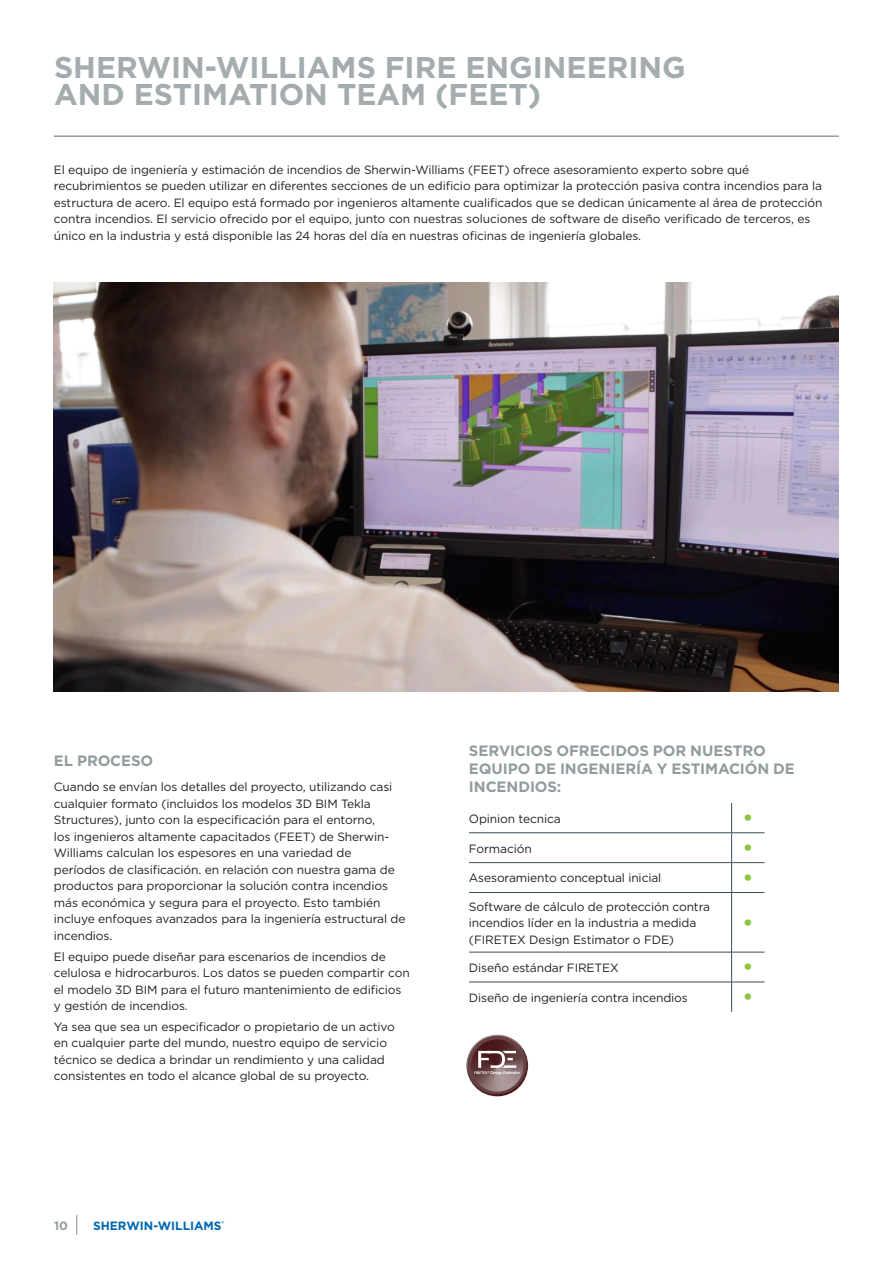
<style>
.page{position:relative;width:893px;height:1263px;background:#fff}
.page>*{position:absolute;margin:0;border:0;box-sizing:border-box;transform-origin:0 0}
.t1{font:700 30px "Gotham";color:#a5acaf}
.t2{font:300 18px "Helvetica Neue LT Std";color:#8bc63e}
.t3{font:700 15px/18px "Gotham";letter-spacing:-.005em;color:#929c9f}
.t4{font:12px/16.5px "Gotham";letter-spacing:-.01em;color:#231f20}
.t5{font:700 12px "Gotham";color:#0168b3}
.t6{font:700 12px "Gotham";color:#929c9f}
</style>
<div class="page">
<svg style="left:76px;top:1215px;width:1px;height:20px"></svg>
<div style="left:466px;top:1034px;width:62px;height:45px;background:#fff;opacity:.75"></div>
<div style="left:466px;top:1047px;width:62px;height:49px;background:#a62035;opacity:.75"></div>
<div style="left:470px;top:1053px;width:54px;height:39px;background:#fff;opacity:.75"></div>
<div style="left:470px;top:1039px;width:54px;height:44px;background:#a62035;opacity:.75"></div>
<svg style="left:474px;top:1051px;width:46px;height:24px"></svg>
<img style="left:54px;top:282px;width:785px;height:409px">
<hr style="left:469px;top:832px;width:263px;height:1px;background:#3d4f59">
<hr style="left:732px;top:832px;width:32px;height:1px;background:#3d4f59">
<hr style="left:469px;top:862px;width:263px;height:1px;background:#3d4f59">
<hr style="left:732px;top:862px;width:32px;height:1px;background:#3d4f59">
<hr style="left:469px;top:892px;width:263px;height:1px;background:#3d4f59">
<hr style="left:732px;top:892px;width:32px;height:1px;background:#3d4f59">
<hr style="left:469px;top:952px;width:263px;height:1px;background:#3d4f59">
<hr style="left:732px;top:952px;width:32px;height:1px;background:#3d4f59">
<hr style="left:469px;top:982px;width:263px;height:1px;background:#3d4f59">
<hr style="left:732px;top:982px;width:32px;height:1px;background:#3d4f59">
<svg style="left:731px;top:803px;width:1px;height:89px"></svg>
<hr style="left:731px;top:893px;width:1px;height:59px;background:#3d4f59">
<hr style="left:731px;top:952px;width:1px;height:30px;background:#3d4f59">
<hr style="left:731px;top:982px;width:1px;height:30px;background:#3d4f59">
<hr style="left:54px;top:135px;width:785px;height:2px;background:#929c9f">
<p class="t1" style="left:54px;top:47px;width:633px">SHERWIN-WILLIAMS FIRE ENGINEERING</p>
<p class="t1" style="left:54px;top:74px;width:489px">AND ESTIMATION TEAM (FEET)</p>
<p class="t4" style="left:54px;top:161px;width:770px">El equipo de ingeniería y estimación de incendios de Sherwin-Williams (FEET) ofrece asesoramiento experto sobre qué recubrimientos se pueden utilizar en diferentes secciones de un edificio para optimizar la protección pasiva contra incendios para la estructura de acero. El equipo está formado por ingenieros altamente cualificados que se dedican únicamente al área de protección contra incendios. El servicio ofrecido por el equipo, junto con nuestras soluciones de software de diseño verificado de terceros, es único en la industria y está disponible las 24 horas del día en nuestras oficinas de ingeniería globales.</p>
<p class="t3" style="left:54px;top:752px;width:101px">EL PROCESO</p>
<p class="t4" style="left:54px;top:778px;width:353px">Cuando se envían los detalles del proyecto, utilizando casi cualquier formato (incluidos los modelos 3D BIM Tekla Structures), junto con la especificación para el entorno,<br>los ingenieros altamente capacitados (FEET) de Sherwin-Williams calculan los espesores en una variedad de períodos de clasificación. en relación con nuestra gama de productos para proporcionar la solución contra incendios más económica y segura para el proyecto. Esto también incluye enfoques avanzados para la ingeniería estructural de incendios.</p>
<p class="t4" style="left:54px;top:948px;width:357px">El equipo puede diseñar para escenarios de incendios de celulosa e hidrocarburos. Los datos se pueden compartir con el modelo 3D BIM para el futuro mantenimiento de edificios y gestión de incendios.</p>
<p class="t4" style="left:54px;top:1018px;width:342px">Ya sea que sea un especificador o propietario de un activo en cualquier parte del mundo, nuestro equipo de servicio técnico se dedica a brindar un rendimiento y una calidad consistentes en todo el alcance global de su proyecto.</p>
<p class="t6" style="left:54px;top:1218px;width:15px">10</p>
<p class="t5" style="left:93px;top:1217px;width:132px">SHERWIN-WILLIAMS<sup>®</sup></p>
<p class="t3" style="left:469px;top:742px;width:327px">SERVICIOS OFRECIDOS POR NUESTRO<br>EQUIPO DE INGENIERÍA Y ESTIMACIÓN DE<br>INCENDIOS:</p>
<p class="t4" style="left:469px;top:810px;width:93px">Opinion tecnica</p>
<p class="t2" style="left:744px;top:807px;width:10px">•</p>
<p class="t4" style="left:469px;top:840px;width:64px">Formación</p>
<p class="t2" style="left:744px;top:837px;width:10px">•</p>
<p class="t4" style="left:469px;top:870px;width:194px">Asesoramiento conceptual inicial</p>
<p class="t2" style="left:744px;top:866px;width:10px">•</p>
<p class="t4" style="left:469px;top:898px;width:243px">Software de cálculo de protección contra incendios líder en la industria a medida (FIRETEX Design Estimator o FDE)</p>
<p class="t2" style="left:744px;top:911px;width:10px">•</p>
<p class="t4" style="left:469px;top:959px;width:151px">Diseño estándar FIRETEX</p>
<p class="t2" style="left:744px;top:956px;width:10px">•</p>
<p class="t4" style="left:469px;top:989px;width:220px">Diseño de ingeniería contra incendios</p>
<p class="t2" style="left:744px;top:986px;width:10px">•</p>
</div>
